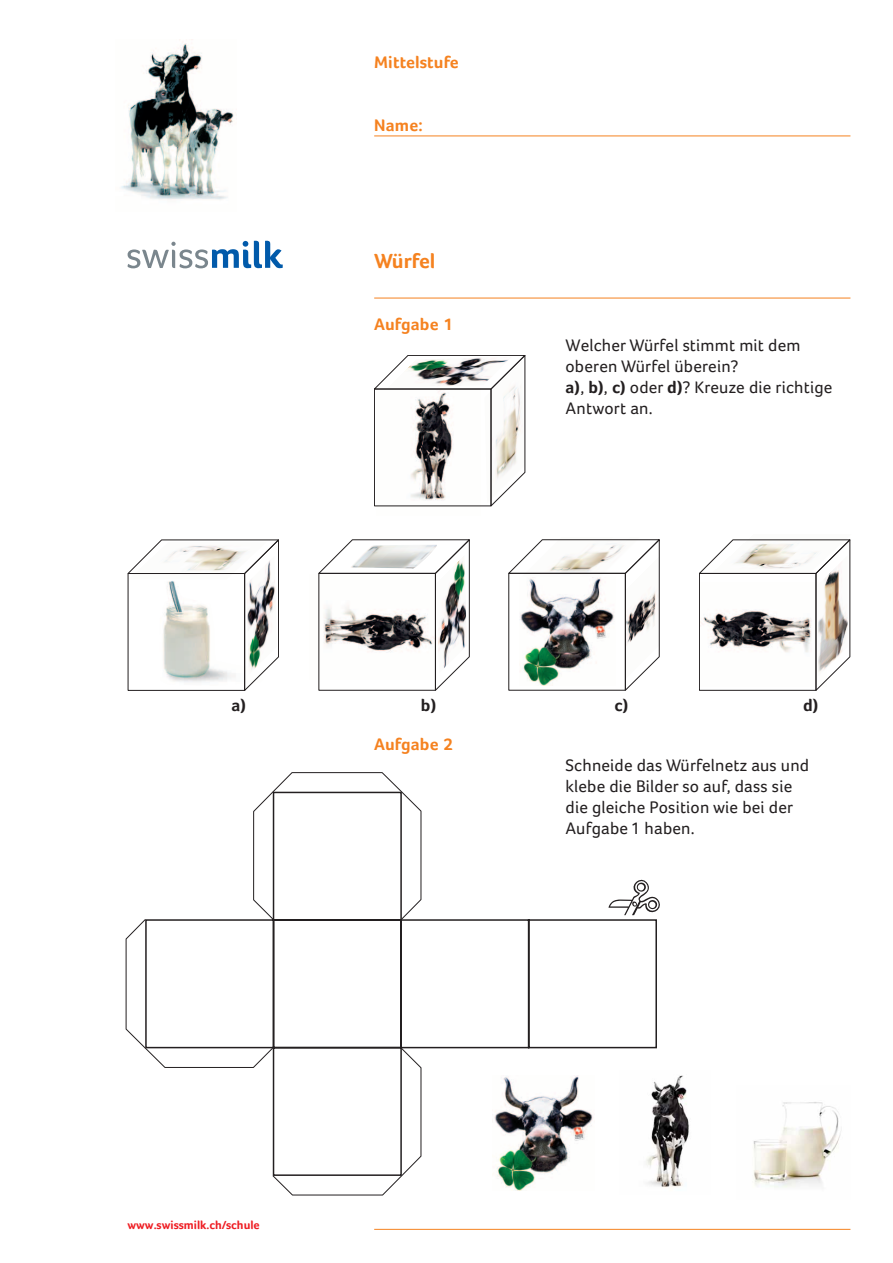
<style>
.page{position:relative;width:893px;height:1263px;background:#fff}
.page>*{position:absolute;margin:0;border:0;box-sizing:border-box;transform-origin:0 0}
.t1{font:700 21px "Foco";color:#f58220}
.t2{font:17.25px/21px "Foco";letter-spacing:.01em;color:#231f20}
.t3{font:700 17.25px "Foco";letter-spacing:.01em;color:#f58220}
.t4{font:700 17.25px "Foco";color:#231f20}
.t5{font:700 12px "Foco";color:#ee1d23}
.s1{font-weight:700}
</style>
<div class="page">
<svg style="left:421px;top:810px;width:236px;height:347px"></svg>
<svg style="left:126px;top:772px;width:295px;height:423px"></svg>
<hr style="left:374px;top:136px;width:476px;height:1px;background:#f58220">
<svg style="left:127px;top:241px;width:156px;height:27px"></svg>
<img style="left:121px;top:43px;width:113px;height:157px">
<hr style="left:374px;top:1229px;width:476px;height:1px;background:#f58220">
<hr style="left:374px;top:298px;width:476px;height:1px;background:#f58220">
<svg style="left:128px;top:539px;width:151px;height:152px"></svg>
<img style="left:246px;top:556px;width:31px;height:118px">
<img style="left:508px;top:539px;width:152px;height:152px">
<svg style="left:374px;top:355px;width:151px;height:152px"></svg>
<svg style="left:318px;top:539px;width:152px;height:152px"></svg>
<svg style="left:699px;top:539px;width:152px;height:152px"></svg>
<img style="left:818px;top:555px;width:29px;height:121px">
<img style="left:492px;top:1076px;width:103px;height:115px">
<img style="left:619px;top:1070px;width:70px;height:117px">
<img style="left:753px;top:1102px;width:88px;height:86px">
<svg style="left:608px;top:880px;width:52px;height:35px"></svg>
<p class="t3" style="left:374px;top:52px;width:86px">Mittelstufe</p>
<p class="t3" style="left:374px;top:115px;width:50px">Name:</p>
<p class="t1" style="left:374px;top:248px;width:63px">Würfel</p>
<p class="t3" style="left:374px;top:314px;width:80px">Aufgabe 1</p>
<p class="t2" style="left:566px;top:335px;width:268px">Welcher Würfel stimmt mit dem oberen Würfel überein?<br><span class="s1">a)</span>, <span class="s1">b)</span>, <span class="s1">c)</span> oder <span class="s1">d)</span>? Kreuze die richtige<br>Antwort an.</p>
<p class="t4" style="left:231px;top:695px;width:16px">a)</p>
<p class="t4" style="left:421px;top:695px;width:17px">b)</p>
<p class="t4" style="left:614px;top:695px;width:15px">c)</p>
<p class="t4" style="left:803px;top:695px;width:17px">d)</p>
<p class="t3" style="left:374px;top:734px;width:80px">Aufgabe 2</p>
<p class="t2" style="left:566px;top:755px;width:245px">Schneide das Würfelnetz aus und klebe die Bilder so auf, dass sie die gleiche Position wie bei der<br>Aufgabe 1 haben.</p>
<p class="t5" style="left:128px;top:1218px;width:134px">www.swissmilk.ch/schule</p>
</div>
